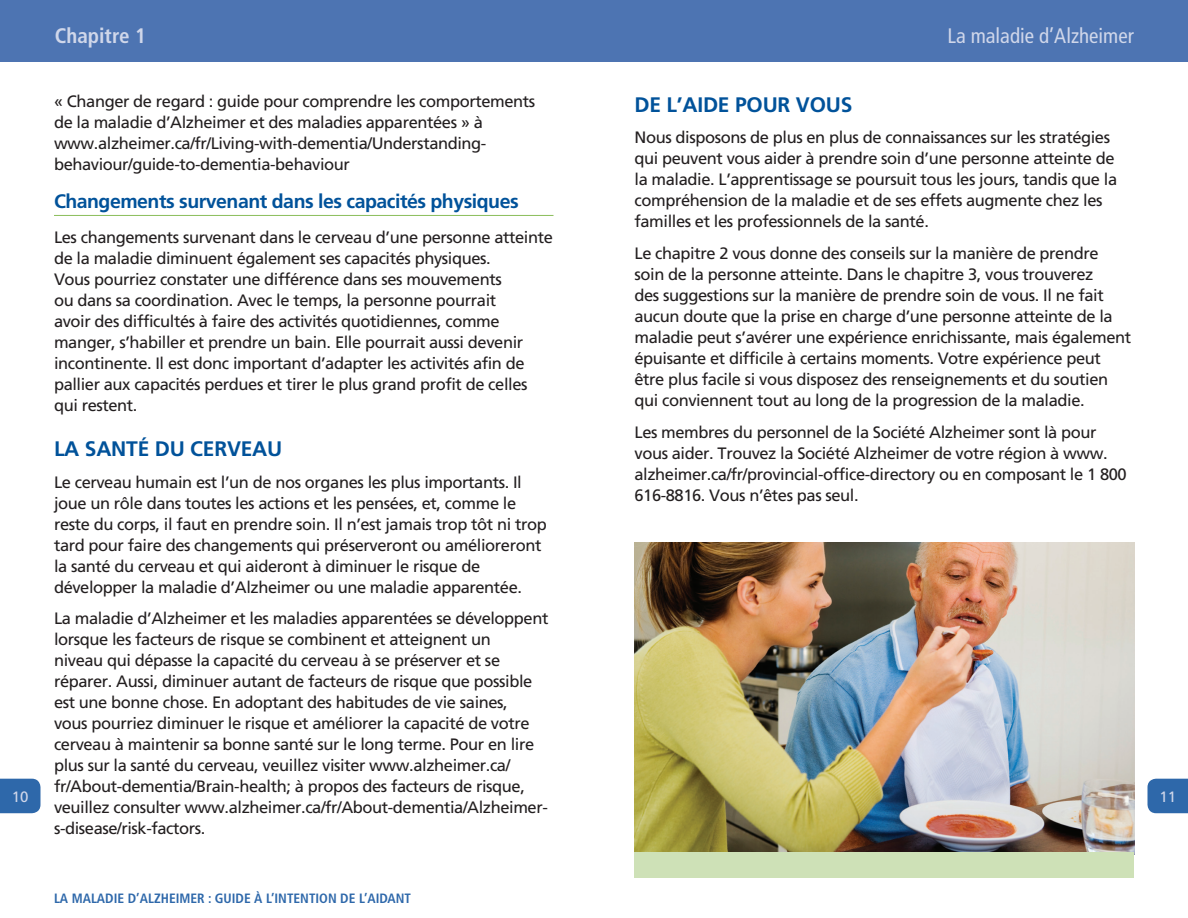
<style>
.page{position:relative;width:1188px;height:918px;background:#fff}
.page>*{position:absolute;margin:0;border:0;box-sizing:border-box;transform-origin:0 0}
.Subhead{font:700 21px "Frutiger";letter-spacing:-.01em;color:#01529a}
.t1{font:condensed 21px "Frutiger";color:#d0d7ea}
.t2{font:700 condensed 21px "Frutiger";color:#d0d7ea}
.Sub-sub_heading{font:700 19.5px "Frutiger";letter-spacing:-.025em;color:#01529a}
.body_text{font:16.5px/21px "Frutiger";letter-spacing:-.025em;color:#231f20}
.t3{font:15px "Frutiger";color:#d0d7ea}
.t4{font:700 condensed 13.5px "Frutiger";color:#2e68aa}
</style>
<div class="page">
<svg style="left:0;top:779px;width:40px;height:34px"></svg>
<svg style="left:1148px;top:779px;width:40px;height:34px"></svg>
<div style="left:0;top:0;width:594px;height:62px;background:#4d74b2"></div>
<div style="left:594px;top:0;width:594px;height:62px;background:#4d74b2"></div>
<hr style="left:54px;top:215px;width:500px;height:1px;background:#8abd59">
<img style="left:634px;top:542px;width:500px;height:310px">
<div style="left:634px;top:852px;width:500px;height:26px;background:#cee1b7"></div>
<p class="t2" style="left:55px;top:23px;width:93px">Chapitre 1</p>
<p class="t1" style="left:947px;top:23px;width:188px">La maladie d’Alzheimer</p>
<p class="body_text" style="left:54px;top:91px;width:483px">« Changer de regard : guide pour comprendre les comportements de la maladie d’Alzheimer et des maladies apparentées » à www.alzheimer.ca/fr/Living-with-dementia/Understanding&shy;behaviour/guide-to-dementia-behaviour</p>
<p class="Sub-sub_heading" style="left:54px;top:190px;width:466px">Changements survenant dans les capacités physiques</p>
<p class="body_text" style="left:54px;top:226px;width:500px">Les changements survenant dans le cerveau d’une personne atteinte de la maladie diminuent également ses capacités physiques.<br>Vous pourriez constater une différence dans ses mouvements<br>ou dans sa coordination. Avec le temps, la personne pourrait<br>avoir des difficultés à faire des activités quotidiennes, comme manger, s’habiller et prendre un bain. Elle pourrait aussi devenir incontinente. Il est donc important d’adapter les activités afin de pallier aux capacités perdues et tirer le plus grand profit de celles qui restent.</p>
<p class="Subhead" style="left:54px;top:436px;width:230px">LA SANTÉ DU CERVEAU</p>
<p class="body_text" style="left:54px;top:471px;width:494px">Le cerveau humain est l’un de nos organes les plus importants. Il joue un rôle dans toutes les actions et les pensées, et, comme le reste du corps, il faut en prendre soin. Il n’est jamais trop tôt ni trop tard pour faire des changements qui préserveront ou amélioreront la santé du cerveau et qui aideront à diminuer le risque de développer la maladie d’Alzheimer ou une maladie apparentée.</p>
<p class="body_text" style="left:54px;top:608px;width:496px">La maladie d’Alzheimer et les maladies apparentées se développent lorsque les facteurs de risque se combinent et atteignent un<br>niveau qui dépasse la capacité du cerveau à se préserver et se réparer. Aussi, diminuer autant de facteurs de risque que possible est une bonne chose. En adoptant des habitudes de vie saines,<br>vous pourriez diminuer le risque et améliorer la capacité de votre cerveau à maintenir sa bonne santé sur le long terme. Pour en lire plus sur la santé du cerveau, veuillez visiter www.alzheimer.ca/ fr/About-dementia/Brain-health; à propos des facteurs de risque, veuillez consulter www.alzheimer.ca/fr/About-dementia/Alzheimer&shy;s-disease/risk-factors.</p>
<p class="Subhead" style="left:634px;top:92px;width:219px">DE L’AIDE POUR VOUS</p>
<p class="body_text" style="left:634px;top:127px;width:484px">Nous disposons de plus en plus de connaissances sur les stratégies qui peuvent vous aider à prendre soin d’une personne atteinte de la maladie. L’apprentissage se poursuit tous les jours, tandis que la compréhension de la maladie et de ses effets augmente chez les familles et les professionnels de la santé.</p>
<p class="body_text" style="left:634px;top:243px;width:498px">Le chapitre 2 vous donne des conseils sur la manière de prendre soin de la personne atteinte. Dans le chapitre 3, vous trouverez<br>des suggestions sur la manière de prendre soin de vous. Il ne fait aucun doute que la prise en charge d’une personne atteinte de la maladie peut s’avérer une expérience enrichissante, mais également épuisante et difficile à certains moments. Votre expérience peut être plus facile si vous disposez des renseignements et du soutien qui conviennent tout au long de la progression de la maladie.</p>
<p class="body_text" style="left:634px;top:422px;width:494px">Les membres du personnel de la Société Alzheimer sont là pour vous aider. Trouvez la Société Alzheimer de votre région à www. alzheimer.ca/fr/provincial-office-directory ou en composant le 1 800<br>616-8816. Vous n’êtes pas seul.</p>
<p class="t3" style="left:12px;top:788px;width:18px">10</p>
<p class="t3" style="left:1159px;top:788px;width:18px">11</p>
<p class="t4" style="left:54px;top:891px;width:359px">LA MALADIE D’ALZHEIMER : GUIDE À L’INTENTION DE L’AIDANT</p>
</div>
